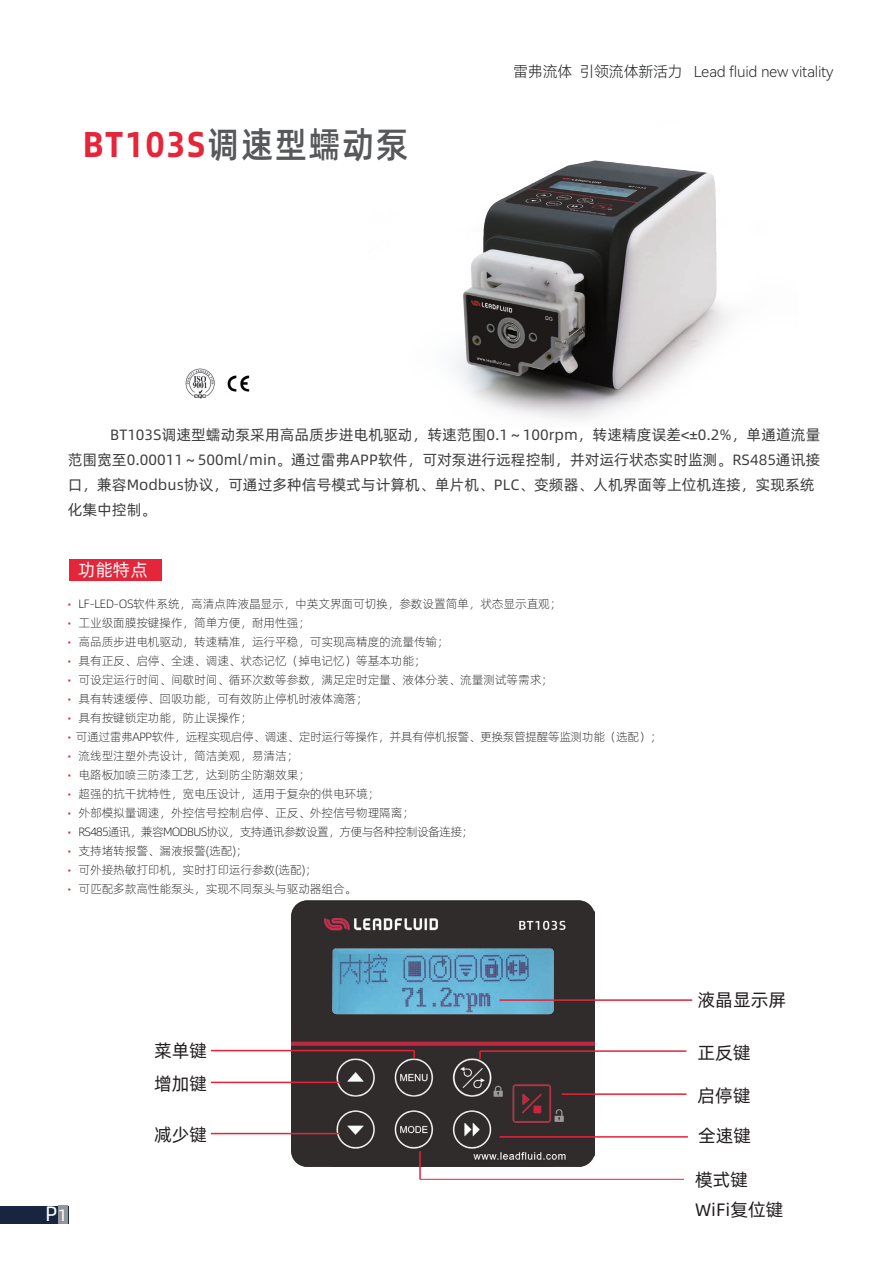
<style>
.page{position:relative;width:893px;height:1263px;background:#fff}
.page>*{position:absolute;margin:0;border:0;box-sizing:border-box;transform-origin:0 0}
.t1{font:36px "Alibaba Pu Hui Ti B";letter-spacing:.04em;color:#e52539;scale:.91 1}
.t2{font:21px "Alibaba Pu Hui Ti R";color:#fff}
.t3{font:18px "Alibaba Pu Hui Ti R";color:#231f20}
.t4{font:17.7px "Alibaba Pu Hui Ti R";color:#f2f3f4}
.t5{font:15px/25px "Alibaba Pu Hui Ti R";color:#3e3e3f}
.t6{font:15px "Harmony OS Sans SC Light";letter-spacing:-.02em;color:#262727}
.t7{font:12px "Alibaba Pu Hui Ti L";letter-spacing:-.02em;color:#030303}
.t8{font:12px "Alibaba Pu Hui Ti L";letter-spacing:-.04em;color:#030303}
.t9{font:12px "Alibaba Pu Hui Ti L";letter-spacing:-.06em;color:#030303}
.s1{font-family:"Alibaba Pu Hui Ti M";color:#57585a}
.s2{color:#e52539}
.s3{font-size:16.5px}
</style>
<div class="page">
<img style="left:292px;top:900px;width:303px;height:266px">
<div style="left:70px;top:559px;width:92px;height:21px;background:#e52539"></div>
<img style="left:185px;top:368px;width:30px;height:30px">
<img style="left:227px;top:375px;width:23px;height:17px">
<hr style="left:419px;top:1151px;width:2px;height:28px;background:#e62339">
<hr style="left:211px;top:1082px;width:129px;height:1px;background:#e62339">
<hr style="left:211px;top:1050px;width:203px;height:1px;background:#e62339">
<hr style="left:211px;top:1133px;width:129px;height:1px;background:#e62339">
<hr style="left:500px;top:999px;width:192px;height:2px;background:#e62339">
<hr style="left:562px;top:1093px;width:124px;height:2px;background:#e62339">
<hr style="left:480px;top:1050px;width:206px;height:2px;background:#e62339">
<hr style="left:420px;top:1179px;width:264px;height:1px;background:#e62339">
<hr style="left:500px;top:1136px;width:188px;height:1px;background:#e62339">
<svg style="left:413px;top:1050px;width:2px;height:8px"></svg>
<svg style="left:479px;top:1051px;width:2px;height:8px"></svg>
<div style="left:0;top:1205px;width:68px;height:18px;background:#172541"></div>
<div style="left:58px;top:1205px;width:10px;height:19px;background:#939598"></div>
<img style="left:454px;top:160px;width:274px;height:260px">
<h1 class="t1" style="left:83px;top:116px;width:359px">BT103S<span class="s1">调速型蠕动泵</span></h1>
<p class="t6" style="left:513px;top:61px;width:322px">雷弗流体 引领流体新活力 Lead fluid new vitality</p>
<p class="t5" style="left:68px;top:421px;width:754px;text-indent:42px">BT103S调速型蠕动泵采用高品质步进电机驱动，转速范围0.1～100rpm，转速精度误差&lt;±0.2%，单通道流量范围宽至0.00011～500ml/min。通过雷弗APP软件，可对泵进行远程控制，并对运行状态实时监测。RS485通讯接口，兼容Modbus协议，可通过多种信号模式与计算机、单片机、PLC、变频器、人机界面等上位机连接，实现系统化集中控制。</p>
<h3 class="t4" style="left:78px;top:556px;width:71px">功能特点</h3>
<p class="t7" style="left:68px;top:595px;width:495px"><span class="s2">•</span> LF-LED-OS软件系统，高清点阵液晶显示，中英文界面可切换，参数设置简单，状态显示直观；</p>
<p class="t7" style="left:68px;top:614px;width:244px"><span class="s2">•</span> 工业级面膜按键操作，简单方便，耐用性强；</p>
<p class="t7" style="left:68px;top:633px;width:383px"><span class="s2">•</span> 高品质步进电机驱动，转速精准，运行平稳，可实现高精度的流量传输；</p>
<p class="t7" style="left:68px;top:652px;width:360px"><span class="s2">•</span> 具有正反、启停、全速、调速、状态记忆（掉电记忆）等基本功能；</p>
<p class="t7" style="left:68px;top:671px;width:487px"><span class="s2">•</span> 可设定运行时间、间歇时间、循环次数等参数，满足定时定量、液体分装、流量测试等需求；</p>
<p class="t7" style="left:68px;top:690px;width:302px"><span class="s2">•</span> 具有转速缓停、回吸功能，可有效防止停机时液体滴落；</p>
<p class="t7" style="left:68px;top:709px;width:186px"><span class="s2">•</span> 具有按键锁定功能，防止误操作；</p>
<p class="t8" style="left:68px;top:728px;width:596px"><span class="s2">•</span> 可通过雷弗APP软件，远程实现启停、调速、定时运行等操作，并具有停机报警、更换泵管提醒等监测功能（选配）；</p>
<p class="t7" style="left:68px;top:747px;width:232px"><span class="s2">•</span> 流线型注塑外壳设计，简洁美观，易清洁；</p>
<p class="t7" style="left:68px;top:766px;width:244px"><span class="s2">•</span> 电路板加喷三防漆工艺，达到防尘防潮效果；</p>
<p class="t7" style="left:68px;top:785px;width:313px"><span class="s2">•</span> 超强的抗干扰特性，宽电压设计，适用于复杂的供电环境；</p>
<p class="t7" style="left:68px;top:804px;width:348px"><span class="s2">•</span> 外部模拟量调速，外控信号控制启停、正反、外控信号物理隔离；</p>
<p class="t9" style="left:68px;top:823px;width:407px"><span class="s2">•</span> RS485通讯，兼容MODBUS协议，支持通讯参数设置，方便与各种控制设备连接；</p>
<p class="t7" style="left:68px;top:842px;width:181px"><span class="s2">•</span> 支持堵转报警、漏液报警(选配)；</p>
<p class="t7" style="left:68px;top:861px;width:251px"><span class="s2">•</span> 可外接热敏打印机，实时打印运行参数(选配)；</p>
<p class="t7" style="left:68px;top:880px;width:290px"><span class="s2">•</span> 可匹配多款高性能泵头，实现不同泵头与驱动器组合。</p>
<h3 class="t3" style="left:154px;top:1037px;width:55px">菜单键</h3>
<h3 class="t3" style="left:154px;top:1070px;width:55px">增加键</h3>
<h3 class="t3" style="left:154px;top:1121px;width:55px">减少键</h3>
<h3 class="t3" style="left:698px;top:986px;width:90px">液晶显示屏</h3>
<h3 class="t3" style="left:698px;top:1039px;width:55px">正反键</h3>
<h3 class="t3" style="left:698px;top:1082px;width:55px">启停键</h3>
<h3 class="t3" style="left:698px;top:1122px;width:55px">全速键</h3>
<h3 class="t3" style="left:695px;top:1166px;width:55px">模式键</h3>
<h2 class="t2" style="left:45px;top:1198px;width:24px">P<span class="s3">1</span></h2>
<h3 class="t3" style="left:695px;top:1196px;width:90px">WiFi复位键</h3>
</div>
